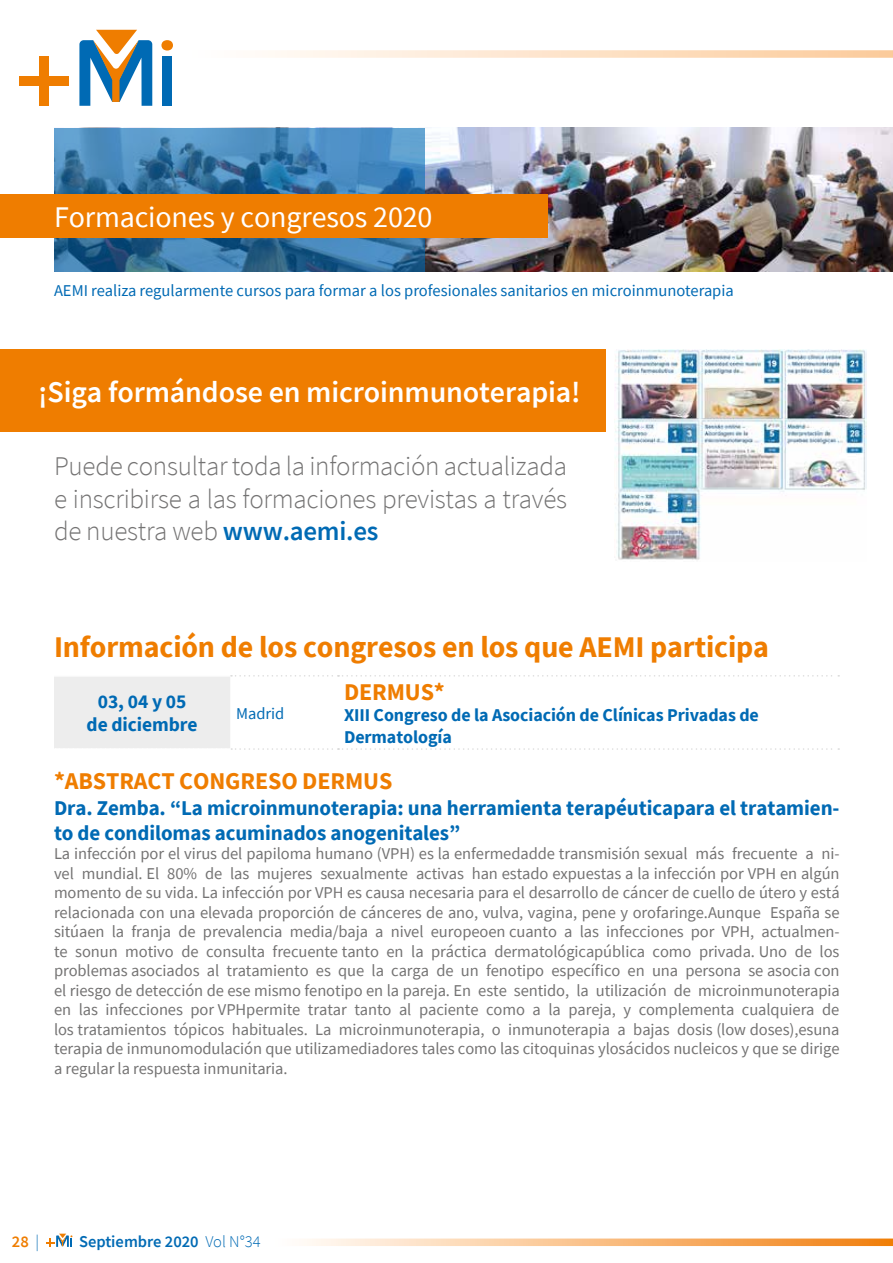
<style>
.page{position:relative;width:893px;height:1263px;background:#fff}
.page>*{position:absolute;margin:0;border:0;box-sizing:border-box;transform-origin:0 0}
.t1{font:700 30px "Source Sans Pro";letter-spacing:-.005em;color:#ef7d00}
.t2{font:600 30px "Source Sans Pro";letter-spacing:-.005em;color:#fff}
.t3{font:30px "Source Sans Pro";letter-spacing:-.005em;color:#fff}
.t4{font:300 27px/32.4px "Source Sans Pro";letter-spacing:-.01em;color:#747373;text-align:justify}
.t5{font:700 24px "Source Sans Pro";letter-spacing:-.005em;color:#ef7d00}
.t6{font:700 21px/25.2px "Source Sans Pro";letter-spacing:-.005em;color:#006ab4}
.t7{font:700 19.5px/23.4px "Source Sans Pro";letter-spacing:-.005em;color:#006ab4;text-align:center}
.t8{font:700 18px/21.6px "Source Sans Pro";letter-spacing:-.005em;color:#006ab4}
.t9{font:16.5px/19.5px "Source Sans Pro";letter-spacing:-.005em;color:#747373;text-align:justify}
.t10{font:16.5px "Source Sans Pro";color:#006ab4}
.t11{font:600 16.5px "Source Sans Pro";color:#006ab4}
.t12{font:600 16.5px "Source Sans Pro";color:#ef7d00}
.s1{font-weight:600;color:#006ab4}
.s2{font-weight:300;color:#006ab4}
.s3{font-weight:300}
</style>
<div class="page">
<svg style="left:46px;top:1233px;width:26px;height:14px"></svg>
<svg style="left:268px;top:50px;width:625px;height:8px;background:#fde3ca"></svg>
<svg style="left:304px;top:1238px;width:589px;height:8px;background:#f9c28b"></svg>
<svg style="left:79px;top:30px;width:73px;height:76px"></svg>
<div style="left:162px;top:56px;width:10px;height:50px;background:#006ab4"></div>
<div style="left:39px;top:56px;width:10px;height:50px;background:#ef7d00"></div>
<div style="left:20px;top:76px;width:49px;height:10px;background:#ef7d00"></div>
<svg style="left:161px;top:40px;width:12px;height:11px"></svg>
<img style="left:681px;top:128px;width:212px;height:143px">
<img style="left:54px;top:128px;width:627px;height:143px">
<div style="left:0;top:194px;width:547px;height:44px;background:#ef7d00"></div>
<svg style="left:55px;top:675px;width:784px;height:75px"></svg>
<img style="left:615px;top:349px;width:252px;height:211px">
<div style="left:0;top:349px;width:606px;height:83px;background:#ef7d00"></div>
<h1 class="t3" style="left:54px;top:198px;width:380px">Formaciones y congresos 2020</h1>
<p class="t10" style="left:54px;top:280px;width:681px">AEMI realiza regularmente cursos para formar a los profesionales sanitarios en microinmunoterapia</p>
<h1 class="t2" style="left:38px;top:372px;width:544px">¡Siga formándose en microinmunoterapia!</h1>
<h2 class="t4" style="left:54px;top:450px;width:515px">Puede consultar toda la información actualizada e inscribirse a las formaciones previstas a través de nuestra web <span class="s1">www.aemi.es</span></h2>
<h1 class="t1" style="left:54px;top:627px;width:716px">Información de los congresos en los que AEMI participa</h1>
<h3 class="t5" style="left:344px;top:676px;width:102px">DERMUS*</h3>
<p class="t8" style="left:344px;top:704px;width:416px">XIII Congreso de la Asociación de Clínicas Privadas de<br>Dermatología</p>
<h3 class="t5" style="left:54px;top:765px;width:340px">*ABSTRACT CONGRESO DERMUS</h3>
<p class="t6" style="left:54px;top:795px;width:787px">Dra. Zemba. “La microinmunoterapia: una herramienta terapéuticapara el tratamien&shy;to de condilomas acuminados anogenitales”</p>
<p class="t9" style="left:54px;top:844px;width:787px">La infección por el virus del papiloma humano (VPH) es la enfermedadde transmisión sexual más frecuente a ni&shy;vel mundial. El 80% de las mujeres sexualmente activas han estado expuestas a la infección por VPH en algún momento de su vida. La infección por VPH es causa necesaria para el desarrollo de cáncer de cuello de útero y está relacionada con una elevada proporción de cánceres de ano, vulva, vagina, pene y orofaringe.Aunque España se sitúaen la franja de prevalencia media/baja a nivel europeoen cuanto a las infecciones por VPH, actualmen&shy;te sonun motivo de consulta frecuente tanto en la práctica dermatológicapública como privada. Uno de los problemas asociados al tratamiento es que la carga de un fenotipo específico en una persona se asocia con el riesgo de detección de ese mismo fenotipo en la pareja. En este sentido, la utilización de microinmunoterapia en las infecciones por VPHpermite tratar tanto al paciente como a la pareja, y complementa cualquiera de los tratamientos tópicos habituales. La microinmunoterapia, o inmunoterapia a bajas dosis (low doses),esuna terapia de inmunomodulación que utilizamediadores tales como las citoquinas ylosácidos nucleicos y que se dirige a regular la respuesta inmunitaria.</p>
<p class="t7" style="left:87px;top:689px;width:112px">03, 04 y 05 de diciembre</p>
<p class="t10" style="left:236px;top:703px;width:49px">Madrid</p>
<p class="t12" style="left:12px;top:1230px;width:29px">28 <span class="s2">|</span></p>
<p class="t11" style="left:79px;top:1230px;width:183px">Septiembre 2020 <span class="s3">Vol N°34</span></p>
</div>
